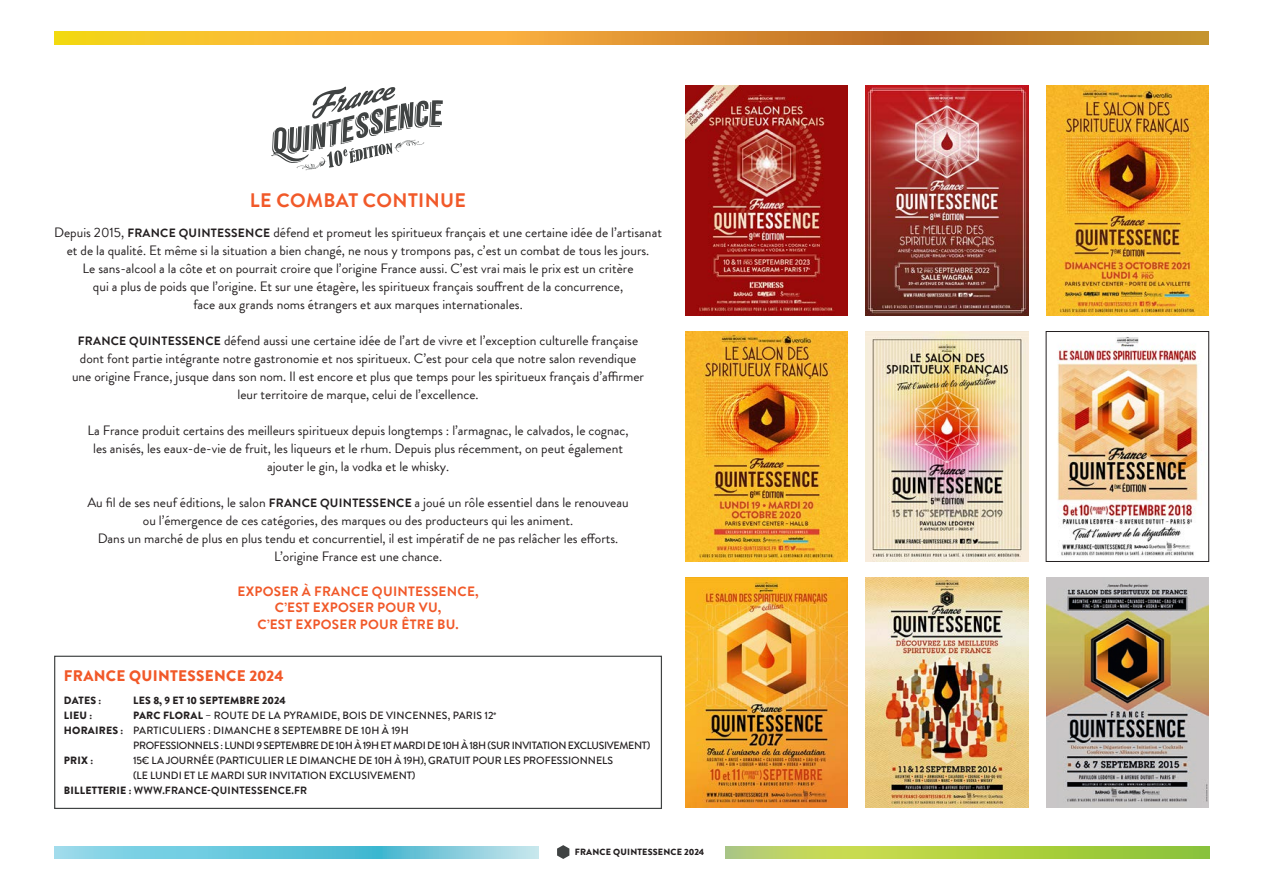
<style>
.page{position:relative;width:1263px;height:893px;background:#fff}
.page>*{position:absolute;margin:0;border:0;box-sizing:border-box;transform-origin:0 0}
.t1{font:700 19.5px "Brandon Grotesque";letter-spacing:.02em;color:#f15929}
.t2{font:900 15.3px "Brandon Grotesque";letter-spacing:.02em;color:#f15929}
.t3{font:13.5px/18px "Brandon Grotesque";color:#231f20;text-align:center}
.t4{font:700 13.5px "Brandon Grotesque";letter-spacing:.02em;color:#f15929}
.t5{font:500 10.5px "Brandon Grotesque";color:#231f20}
.t6{font:500 10.5px "Brandon Grotesque";letter-spacing:.02em;color:#231f20}
.t7{font:500 10.5px "Brandon Grotesque";letter-spacing:-.03em;color:#231f20}
.t8{font:900 10.5px "Brandon Grotesque";letter-spacing:.02em;color:#231f20}
.t9{font:700 10.5px "Brandon Grotesque";letter-spacing:.02em;color:#231f20}
.t10{font:900 9px "Brandon Grotesque";letter-spacing:.02em;color:#231f20}
.s1{font-weight:700;font-size:12px}
.s2{font-weight:900}
</style>
<div class="page">
<svg style="left:557px;top:845px;width:12px;height:14px"></svg>
<svg style="left:54px;top:32px;width:1155px;height:13px;background:#df9d2f"></svg>
<svg style="left:54px;top:846px;width:485px;height:13px;background:#74cade"></svg>
<svg style="left:725px;top:846px;width:485px;height:13px;background:#aecf4a"></svg>
<div style="left:54px;top:656px;width:608px;height:153px;border:1px solid #404343"></div>
<svg style="left:271px;top:87px;width:172px;height:83px"></svg>
<img style="left:685px;top:86px;width:163px;height:230px">
<img style="left:866px;top:86px;width:162px;height:230px">
<img style="left:1046px;top:86px;width:163px;height:230px">
<img style="left:685px;top:331px;width:163px;height:230px">
<img style="left:866px;top:331px;width:162px;height:230px">
<img style="left:1057px;top:337px;width:142px;height:220px">
<div style="left:1046px;top:331px;width:163px;height:231px;border:1px solid #231f20"></div>
<img style="left:685px;top:577px;width:163px;height:230px">
<img style="left:866px;top:577px;width:162px;height:230px">
<img style="left:1046px;top:577px;width:163px;height:230px">
<p class="t1" style="left:250px;top:187px;width:218px">LE COMBAT CONTINUE</p>
<p class="t3" style="left:54px;top:224px;width:609px">Depuis 2015, <span class="s1">FRANCE QUINTESSENCE</span> défend et promeut les spiritueux français et une certaine idée de l’artisanat et de la qualité. Et même si la situation a bien changé, ne nous y trompons pas, c’est un combat de tous les jours.<br>Le sans-alcool a la côte et on pourrait croire que l’origine France aussi. C’est vrai mais le prix est un critère<br>qui a plus de poids que l’origine. Et sur une étagère, les spiritueux français souffrent de la concurrence,<br>face aux grands noms étrangers et aux marques internationales.</p>
<p class="t3" style="left:72px;top:332px;width:573px"><span class="s1">FRANCE QUINTESSENCE</span> défend aussi une certaine idée de l’art de vivre et l’exception culturelle française dont font partie intégrante notre gastronomie et nos spiritueux. C’est pour cela que notre salon revendique une origine France, jusque dans son nom. Il est encore et plus que temps pour les spiritueux français d’affirmer leur territoire de marque, celui de l’excellence.</p>
<p class="t3" style="left:87px;top:422px;width:543px">La France produit certains des meilleurs spiritueux depuis longtemps : l’armagnac, le calvados, le cognac, les anisés, les eaux-de-vie de fruit, les liqueurs et le rhum. Depuis plus récemment, on peut également ajouter le gin, la vodka et le whisky.</p>
<p class="t3" style="left:87px;top:494px;width:543px">Au fil de ses neuf éditions, le salon <span class="s1">FRANCE QUINTESSENCE</span> a joué un rôle essentiel dans le renouveau ou l’émergence de ces catégories, des marques ou des producteurs qui les animent.</p>
<p class="t3" style="left:98px;top:530px;width:522px">Dans un marché de plus en plus tendu et concurrentiel, il est impératif de ne pas relâcher les efforts.<br>L’origine France est une chance.</p>
<p class="t4" style="left:238px;top:581px;width:243px">EXPOSER À FRANCE QUINTESSENCE,</p>
<p class="t4" style="left:275px;top:598px;width:168px">C’EST EXPOSER POUR VU,</p>
<p class="t4" style="left:258px;top:614px;width:203px">C’EST EXPOSER POUR ÊTRE BU.</p>
<p class="t2" style="left:64px;top:665px;width:221px">FRANCE QUINTESSENCE 2024</p>
<p class="t8" style="left:64px;top:693px;width:39px">DATES :</p>
<p class="t8" style="left:133px;top:693px;width:154px">LES 8, 9 ET 10 SEPTEMBRE 2024</p>
<p class="t8" style="left:64px;top:708px;width:30px">LIEU :</p>
<p class="t6" style="left:133px;top:708px;width:365px"><span class="s2">PARC FLORAL</span> – ROUTE DE LA PYRAMIDE, BOIS DE VINCENNES, PARIS 12<sup>e</sup></p>
<p class="t6" style="left:64px;top:723px;width:346px"><span class="s2">HORAIRES :</span> PARTICULIERS : DIMANCHE 8 SEPTEMBRE DE 10H À 19H</p>
<p class="t7" style="left:133px;top:738px;width:519px">PROFESSIONNELS : LUNDI 9 SEPTEMBRE DE 10H À 19H ET MARDI DE 10H À 18H (SUR INVITATION EXCLUSIVEMENT)</p>
<p class="t8" style="left:64px;top:753px;width:31px">PRIX :</p>
<p class="t5" style="left:133px;top:753px;width:481px">15€ LA JOURNÉE (PARTICULIER LE DIMANCHE DE 10H À 19H), GRATUIT POUR LES PROFESSIONNELS</p>
<p class="t5" style="left:133px;top:768px;width:284px">(LE LUNDI ET LE MARDI SUR INVITATION EXCLUSIVEMENT)</p>
<p class="t9" style="left:64px;top:783px;width:245px"><span class="s2">BILLETTERIE :</span> WWW.FRANCE-QUINTESSENCE.FR</p>
<p class="t10" style="left:575px;top:845px;width:131px">FRANCE QUINTESSENCE 2024</p>
</div>
